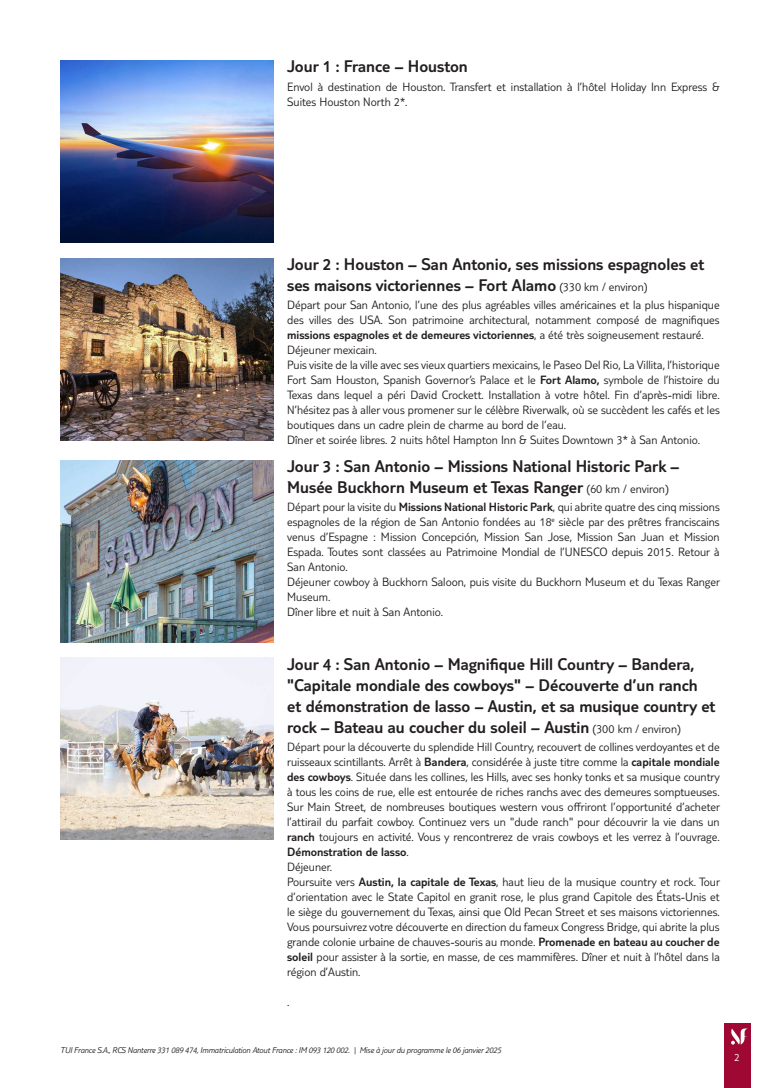
<style>
.page{position:relative;width:780px;height:1088px;background:#fff}
.page>*{position:absolute;margin:0;border:0;box-sizing:border-box;transform-origin:0 0}
.t1{font:300 17.5px/21px "TUI Type";color:#231f20}
.t2{font:300 12.5px/15px "TUI Type";color:#231f20}
.t3{font:300 11.25px "TUI Type";color:#fff}
.t4{font:italic 300 8.75px "TUI Type";letter-spacing:-.02em;color:#231f20}
.s1{font-size:12.5px}
.s2{font-style:inherit}
</style>
<div class="page">
<div style="left:724px;top:1023px;width:26px;height:65px;background:#9e0832"></div>
<svg style="left:731px;top:1028px;width:17px;height:16px"></svg>
<img style="left:60px;top:60px;width:213px;height:182px">
<img style="left:60px;top:258px;width:213px;height:182px">
<img style="left:60px;top:460px;width:213px;height:182px">
<img style="left:60px;top:658px;width:213px;height:182px">
<h1 class="t1" style="left:287px;top:55px;width:182px">Jour 1 : France – Houston</h1>
<p class="t2" style="left:287px;top:79px;width:434px">Envol à destination de Houston. Transfert et installation à l’hôtel Holiday Inn Express &amp;<br>Suites Houston North 2*.</p>
<h1 class="t1" style="left:287px;top:253px;width:419px">Jour 2 : Houston – San Antonio, ses missions espagnoles et ses maisons victoriennes – Fort Alamo <span class="s1">(330 km / environ)</span></h1>
<p class="t2" style="left:287px;top:297px;width:434px">Départ pour San Antonio, l’une des plus agréables villes américaines et la plus hispanique des villes des USA. Son patrimoine architectural, notamment composé de magnifiques <span class="s2">missions espagnoles et de demeures victoriennes</span>, a été très soigneusement restauré.<br>Déjeuner mexicain.<br>Puis visite de la ville avec ses vieux quartiers mexicains, le Paseo Del Rio, La Villita, l’historique Fort Sam Houston, Spanish Governor’s Palace et le <span class="s2">Fort Alamo,</span> symbole de l’histoire du Texas dans lequel a péri David Crockett. Installation à votre hôtel. Fin d’après-midi libre.<br>N’hésitez pas à aller vous promener sur le célèbre Riverwalk, où se succèdent les cafés et les boutiques dans un cadre plein de charme au bord de l’eau.<br>Dîner et soirée libres. 2 nuits hôtel Hampton Inn &amp; Suites Downtown 3* à San Antonio.</p>
<h1 class="t1" style="left:287px;top:455px;width:393px">Jour 3 : San Antonio – Missions National Historic Park –<br>Musée Buckhorn Museum et Texas Ranger <span class="s1">(60 km / environ)</span></h1>
<p class="t2" style="left:287px;top:499px;width:434px">Départ pour la visite du <span class="s2">Missions National Historic Park</span>, qui abrite quatre des cinq missions espagnoles de la région de San Antonio fondées au 18<sup>e</sup> siècle par des prêtres franciscains venus d’Espagne : Mission Concepción, Mission San Jose, Mission San Juan et Mission Espada. Toutes sont classées au Patrimoine Mondial de l’UNESCO depuis 2015. Retour à San Antonio.<br>Déjeuner cowboy à Buckhorn Saloon, puis visite du Buckhorn Museum et du Texas Ranger Museum.<br>Dîner libre et nuit à San Antonio.</p>
<h1 class="t1" style="left:287px;top:653px;width:430px">Jour 4 : San Antonio – Magnifique Hill Country – Bandera, "Capitale mondiale des cowboys" – Découverte d’un ranch et démonstration de lasso – Austin, et sa musique country et rock – Bateau au coucher du soleil – Austin <span class="s1">(300 km / environ)</span></h1>
<p class="t2" style="left:287px;top:739px;width:434px">Départ pour la découverte du splendide Hill Country, recouvert de collines verdoyantes et de ruisseaux scintillants. Arrêt à <span class="s2">Bandera</span>, considérée à juste titre comme la <span class="s2">capitale mondiale des cowboys</span>. Située dans les collines, les Hills, avec ses honky tonks et sa musique country à tous les coins de rue, elle est entourée de riches ranchs avec des demeures somptueuses.<br>Sur Main Street, de nombreuses boutiques western vous offriront l’opportunité d’acheter l’attirail du parfait cowboy. Continuez vers un "dude ranch" pour découvrir la vie dans un <span class="s2">ranch</span> toujours en activité. Vous y rencontrerez de vrais cowboys et les verrez à l’ouvrage.<br><span class="s2">Démonstration de lasso</span>.<br>Déjeuner.<br>Poursuite vers <span class="s2">Austin, la capitale de Texas</span>, haut lieu de la musique country et rock. Tour d’orientation avec le State Capitol en granit rose, le plus grand Capitole des États-Unis et le siège du gouvernement du Texas, ainsi que Old Pecan Street et ses maisons victoriennes.<br>Vous poursuivrez votre découverte en direction du fameux Congress Bridge, qui abrite la plus grande colonie urbaine de chauves-souris au monde. <span class="s2">Promenade en bateau au coucher de soleil</span> pour assister à la sortie, en masse, de ces mammifères. Dîner et nuit à l’hôtel dans la région d’Austin.</p>
<p class="t2" style="left:287px;top:994px;width:4px">.</p>
<p class="t4" style="left:60px;top:1045px;width:442px">TUI France S.A., RCS Nanterre 331 089 474, Immatriculation Atout France : IM 093 120 002. | Mise à jour du programme le 06 janvier 2025</p>
<p class="t3" style="left:734px;top:1050px;width:7px">2</p>
</div>
